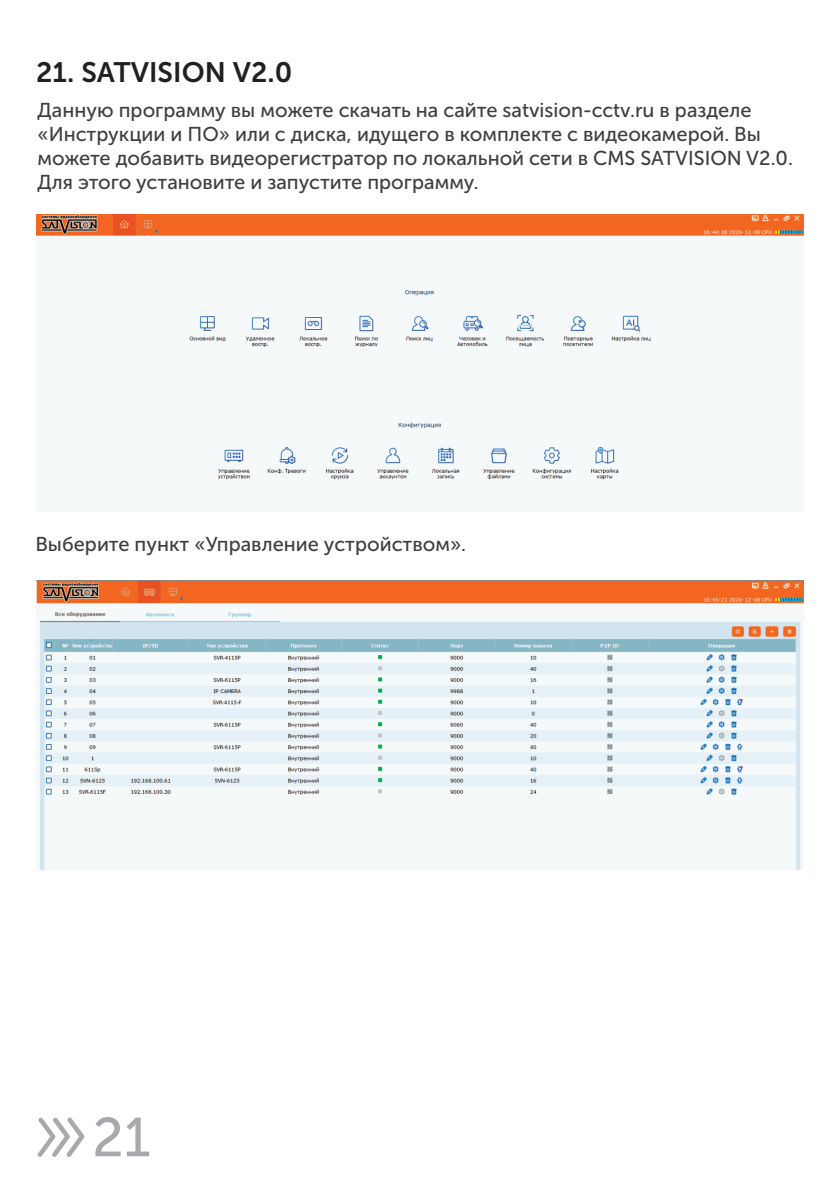
<style>
.page{position:relative;width:840px;height:1191px;background:#fff}
.page>*{position:absolute;margin:0;border:0;box-sizing:border-box;transform-origin:0 0}
.t1{font:54.8px "Museo Sans Cyrl 500";color:#a8a9ad}
.t2{font:28px "Museo Sans Cyrl 700";color:#231f20}
.t3{font:20px/24px "Museo Sans Cyrl 500";color:#3e3e3f}
</style>
<div class="page">
<svg style="left:37px;top:1117px;width:47px;height:40px"></svg>
<img style="left:37px;top:214px;width:765px;height:266px">
<img style="left:37px;top:580px;width:765px;height:290px">
<h2 class="t2" style="left:36px;top:61px;width:257px">21. SATVISION V2.0</h2>
<p class="t3" style="left:37px;top:100px;width:756px">Данную программу вы можете скачать на сайте satvision-cctv.ru в разделе «Инструкции и ПО» или с диска, идущего в комплекте с видеокамерой. Вы можете добавить видеорегистратор по локальной сети в CMS SATVISION V2.0.<br>Для этого установите и запустите программу.</p>
<p class="t3" style="left:36px;top:534px;width:432px">Выберите пункт «Управление устройством».</p>
<h1 class="t1" style="left:92px;top:1115px;width:60px">21</h1>
</div>
